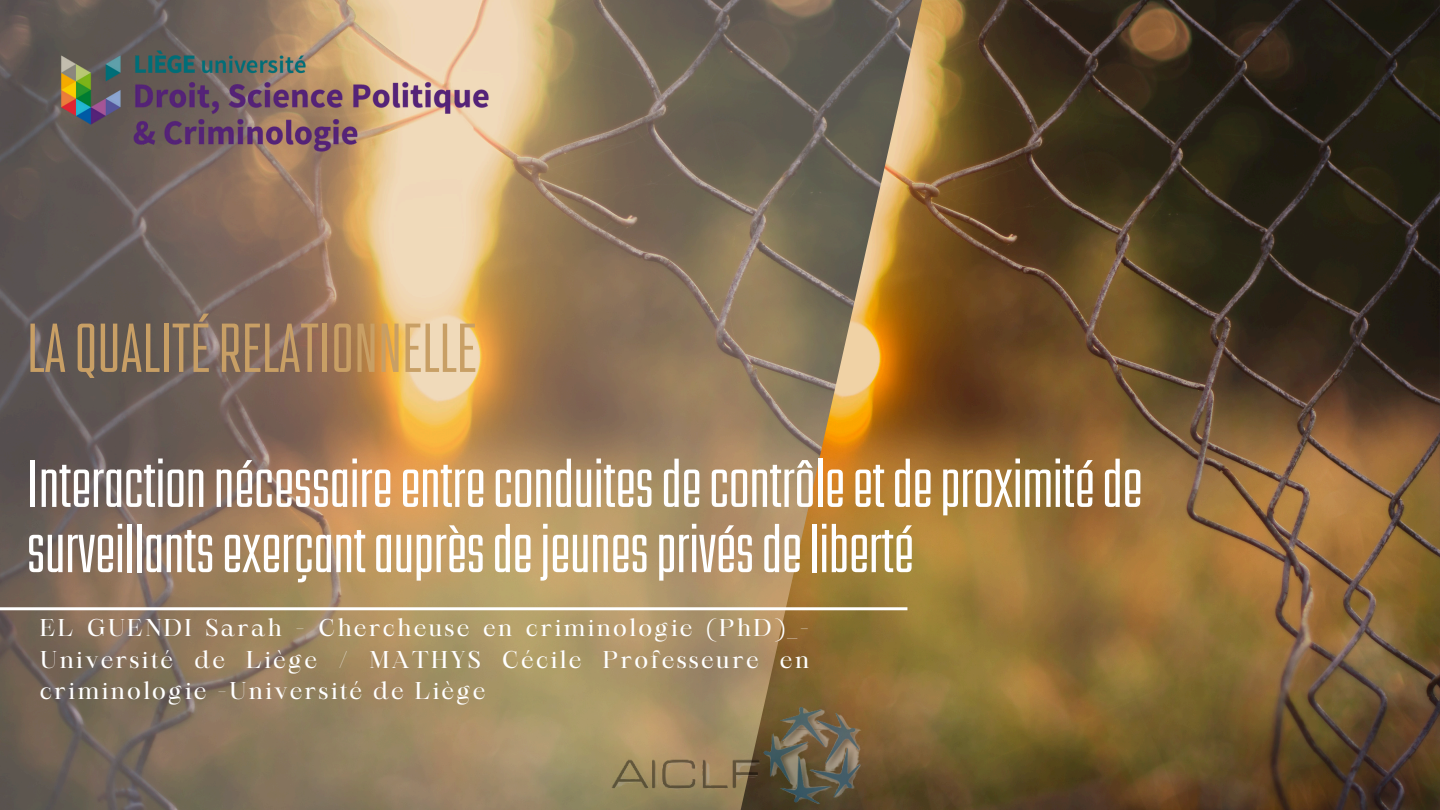
<style>
.page{position:relative;width:1440px;height:810px;background:#fff}
.page>*{position:absolute;margin:0;border:0;box-sizing:border-box;transform-origin:0 0}
.t1{font:63px "Kief Tek Regular Tall";color:#c89f65}
.t2{font:60px/65.2px "Kief Tek Regular Tall";color:#fff}
.t3{font:23.3px/31.5px "Maharlika";letter-spacing:.1em;color:#fff;text-align:justify}
</style>
<div class="page">
<img style="left:0;top:0;width:739px;height:810px">
<img style="left:739px;top:0;width:701px;height:810px">
<hr style="left:0;top:607px;width:907px;height:3px;background:#fff">
<img style="left:610px;top:706px;width:258px;height:104px">
<img style="left:27px;top:22px;width:529px;height:156px">
<h1 class="t1" style="left:27px;top:325px;width:451px">LAQUALITÉRELATIONNELLE</h1>
<h2 class="t2" style="left:27px;top:459px;width:1117px">Interactionnécessaireentreconduitesdecontrôleetdeproximitéde surveillantsexerçantauprèsdejeunesprivésdeliberté</h2>
<p class="t3" style="left:40px;top:614px;width:771px">EL GUENDI Sarah - Chercheuse en criminologie (PhD)_- Université de Liège / MATHYS Cécile Professeure en criminologie -Université de Liège</p>
</div>
